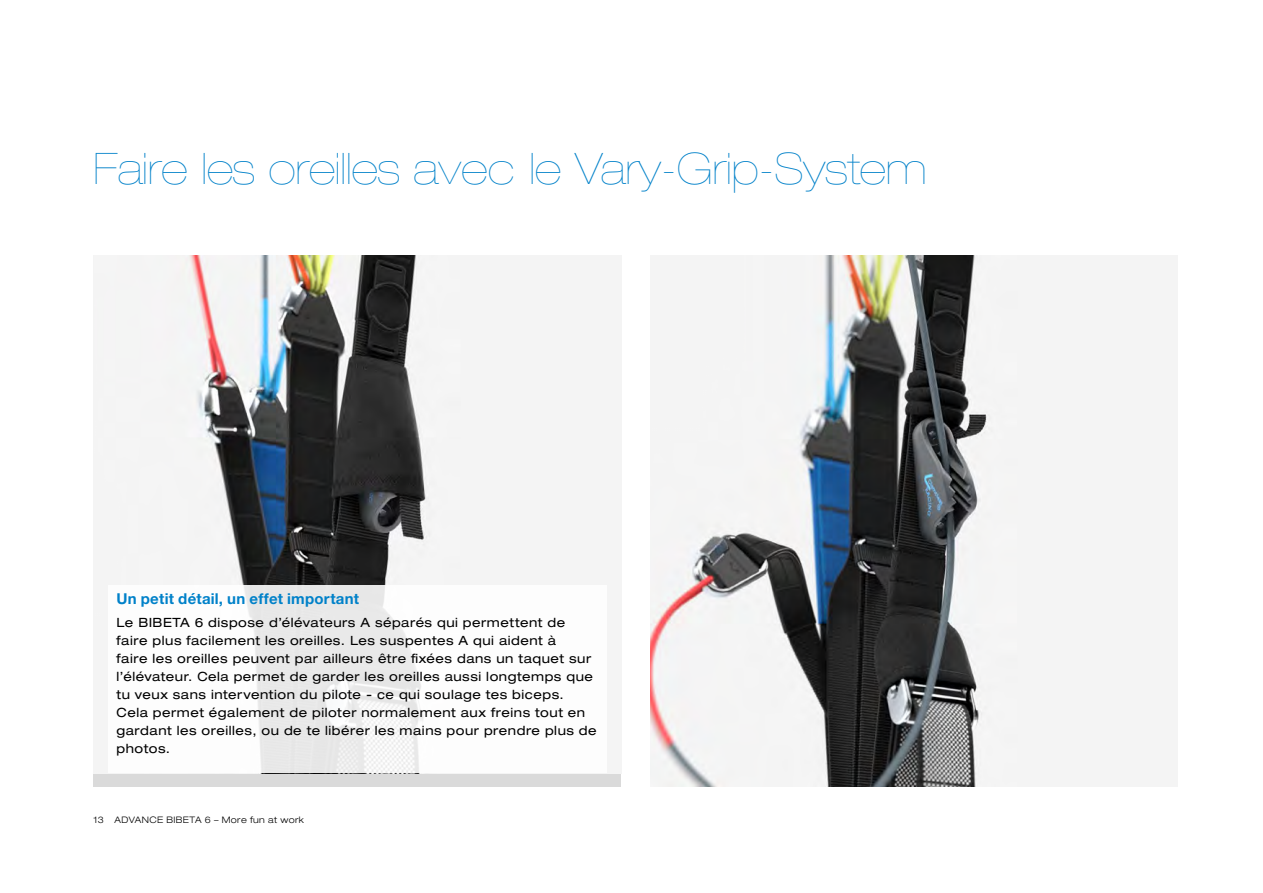
<style>
.page{position:relative;width:1263px;height:893px;background:#fff}
.page>*{position:absolute;margin:0;border:0;box-sizing:border-box;transform-origin:0 0}
.head_1_DE{font:200 expanded 43.5px "Helvetica Neue LT Pro";color:#0081c9}
.head_2__auch_tabelle{font:700 15px "Helvetica Neue LT Pro";letter-spacing:.015em;color:#0081c9}
.text_1_legende_bild{font:expanded 12.75px/18px "Helvetica Neue LT Pro";letter-spacing:.04em;color:#000}
.t1{font:300 expanded 9px "Helvetica Neue LT Pro";letter-spacing:.04em;color:#000}
</style>
<div class="page">
<img style="left:650px;top:255px;width:528px;height:532px">
<div style="left:94px;top:255px;width:527px;height:532px;background:#dadada"></div>
<img style="left:94px;top:255px;width:527px;height:519px">
<svg style="left:108px;top:585px;width:499px;height:187px;fill:#fdfdfd"></svg>
<p class="head_1_DE" style="left:94px;top:143px;width:835px">Faire les oreilles avec le Vary-Grip-System</p>
<p class="head_2__auch_tabelle" style="left:117px;top:590px;width:244px">Un petit détail, un effet important</p>
<p class="text_1_legende_bild" style="left:117px;top:613px;width:482px">Le BIBETA 6 dispose d’élévateurs A séparés qui permettent de faire plus facilement les oreilles. Les suspentes A qui aident à<br>faire les oreilles peuvent par ailleurs être fixées dans un taquet sur l’élévateur. Cela permet de garder les oreilles aussi longtemps que tu veux sans intervention du pilote - ce qui soulage tes biceps.<br>Cela permet également de piloter normalement aux freins tout en gardant les oreilles, ou de te libérer les mains pour prendre plus de photos.</p>
<p class="t1" style="left:94px;top:814px;width:212px">13 ADVANCE BIBETA 6 – More fun at work</p>
</div>
